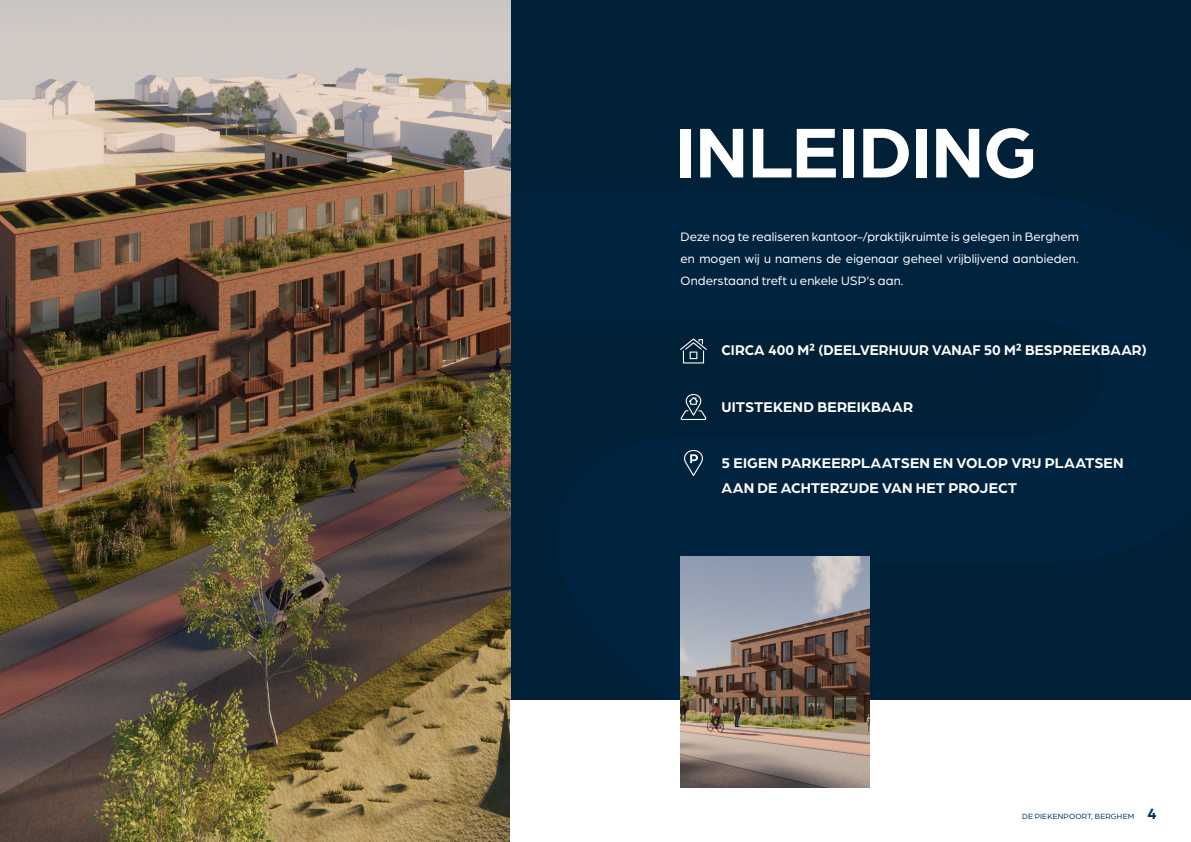
<style>
.page{position:relative;width:1191px;height:842px;background:#002138}
.page>*{position:absolute;margin:0;border:0;box-sizing:border-box;transform-origin:0 0}
.t1{font:700 75px "Arboria";color:#fff}
.t2{font:700 15px/25px "Arboria";letter-spacing:.005em;color:#fff}
.Broodtekst_wit{font:13px/22px "Arboria";letter-spacing:.005em;color:#fff;text-align:justify}
.t3{font:8px "Arboria";letter-spacing:.02em;color:#003264}
.s1{font-weight:700;font-size:16px}
</style>
<div class="page">
<img style="left:0;top:0;width:510px;height:842px">
<div style="left:510px;top:700px;width:681px;height:142px;background:#fff"></div>
<img style="left:680px;top:556px;width:189px;height:232px">
<img style="left:680px;top:338px;width:27px;height:26px">
<img style="left:680px;top:394px;width:27px;height:26px">
<img style="left:684px;top:449px;width:19px;height:27px">
<p class="t1" style="left:675px;top:101px;width:364px">INLEIDING</p>
<p class="Broodtekst_wit" style="left:680px;top:225px;width:400px">Deze nog te realiseren kantoor-/praktijkruimte is gelegen in Berghem en mogen wij u namens de eigenaar geheel vrijblijvend aanbieden.<br>Onderstaand treft u enkele USP’s aan.</p>
<p class="t2" style="left:721px;top:337px;width:427px">CIRCA 400 M² (DEELVERHUUR VANAF 50 M² BESPREEKBAAR)</p>
<p class="t2" style="left:721px;top:393px;width:193px">UITSTEKEND BEREIKBAAR</p>
<p class="t2" style="left:721px;top:449px;width:403px">5 EIGEN PARKEERPLAATSEN EN VOLOP VRIJ PLAATSEN<br>AAN DE ACHTERZIJDE VAN HET PROJECT</p>
<p class="t3" style="left:1022px;top:811px;width:136px">DE PIEKENPOORT, BERGHEM <span class="s1">4</span></p>
</div>
